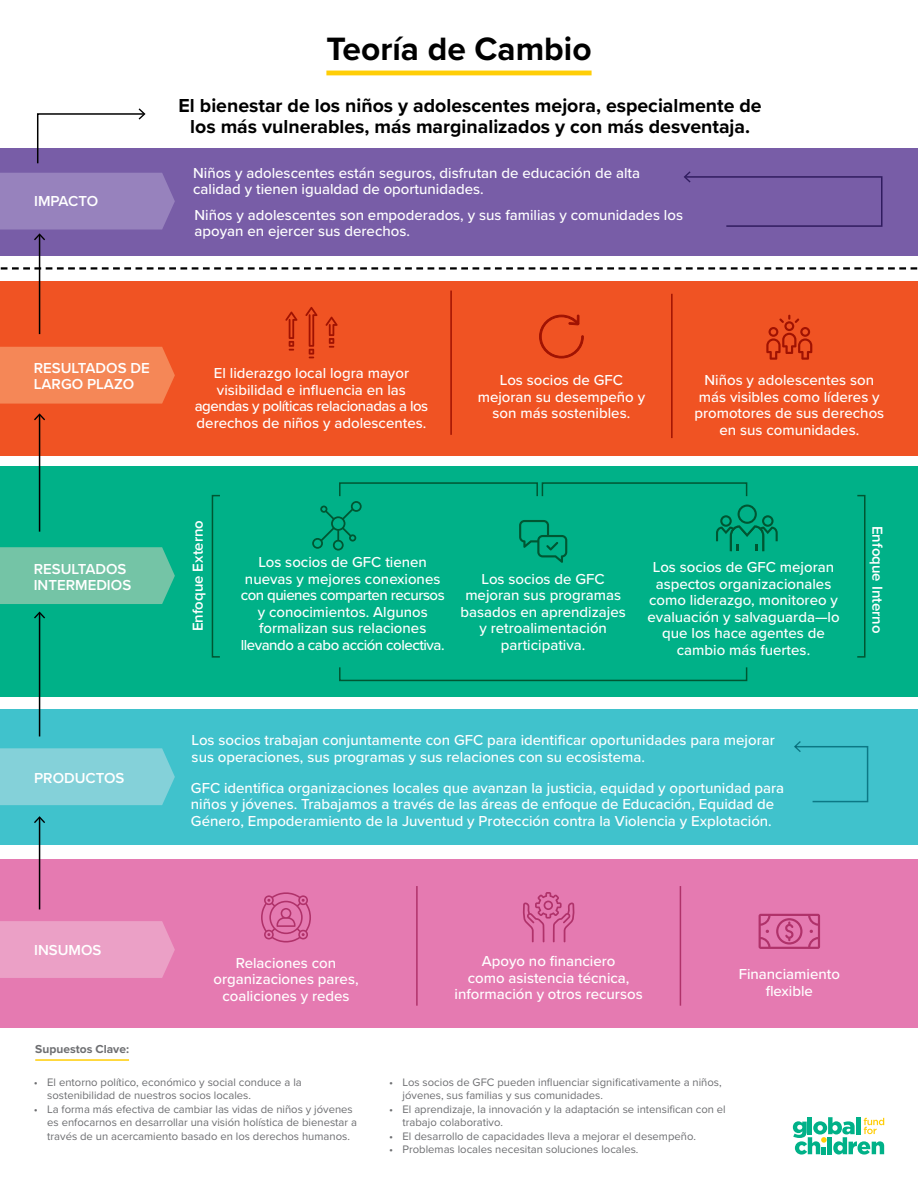
<style>
.page{position:relative;width:918px;height:1188px;background:#fff}
.page>*{position:absolute;margin:0;border:0;box-sizing:border-box;transform-origin:0 0}
.t1{font:700 33.45px "Proxima Nova";color:#000}
.t2{font:700 19.5px/21px "Proxima Nova";color:#000;text-align:center}
.t3{font:500 15px/16.5px "Proxima Nova";color:#fff;text-align:center}
.t4{font:600 15px/16.5px "Proxima Nova";color:#fff}
.t5{font:700 12px "Proxima Nova";color:#6d6e71}
.t6{font:11.25px/13.5px "Proxima Nova";color:#6d6e71}
</style>
<div class="page">
<div style="left:0;top:860px;width:918px;height:168px;background:#e57ab1"></div>
<div style="left:0;top:921px;width:175px;height:57px;background:#eba0c6"></div>
<svg style="left:261px;top:892px;width:50px;height:51px"></svg>
<svg style="left:759px;top:914px;width:61px;height:35px"></svg>
<hr style="left:416px;top:886px;width:2px;height:120px;background:#c56999">
<hr style="left:680px;top:886px;width:1px;height:120px;background:#c56999">
<div style="left:0;top:709px;width:918px;height:135px;background:#40c2cc"></div>
<div style="left:0;top:748px;width:175px;height:57px;background:#84d1d9"></div>
<div style="left:0;top:148px;width:918px;height:107px;background:#785da7"></div>
<svg style="left:684px;top:171px;width:199px;height:56px"></svg>
<div style="left:0;top:282px;width:918px;height:174px;background:#f05323"></div>
<div style="left:0;top:347px;width:175px;height:57px;background:#f58757"></div>
<hr style="left:450px;top:291px;width:2px;height:144px;background:#ab3a13">
<hr style="left:671px;top:294px;width:2px;height:144px;background:#ab3a13">
<svg style="left:766px;top:315px;width:46px;height:45px"></svg>
<div style="left:0;top:466px;width:918px;height:230px;background:#00b188"></div>
<div style="left:0;top:547px;width:175px;height:57px;background:#74c4a6"></div>
<div style="left:857px;top:495px;width:9px;height:163px;border:2px solid #007d5f"></div>
<div style="left:212px;top:495px;width:9px;height:163px;border:2px solid #007d5f"></div>
<svg style="left:519px;top:520px;width:48px;height:43px"></svg>
<div style="left:339px;top:482px;width:199px;height:15px;border:2px solid #007d5f"></div>
<div style="left:542px;top:482px;width:205px;height:15px;border:2px solid #007d5f"></div>
<div style="left:339px;top:667px;width:408px;height:14px;border:2px solid #007d5f"></div>
<hr style="left:326px;top:71px;width:266px;height:4px;background:#ffce07">
<hr style="left:35px;top:1059px;width:94px;height:2px;background:#ffce07">
<svg style="left:1px;top:267px;width:916px;height:3px"></svg>
<svg style="left:793px;top:1117px;width:91px;height:38px"></svg>
<svg style="left:285px;top:312px;width:12px;height:39px"></svg>
<svg style="left:305px;top:307px;width:12px;height:51px"></svg>
<svg style="left:325px;top:317px;width:13px;height:31px"></svg>
<svg style="left:312px;top:501px;width:50px;height:50px"></svg>
<svg style="left:523px;top:892px;width:51px;height:50px"></svg>
<svg style="left:539px;top:314px;width:45px;height:45px"></svg>
<hr style="left:39px;top:818px;width:1px;height:91px;background:#000">
<svg style="left:34px;top:816px;width:11px;height:7px"></svg>
<hr style="left:39px;top:613px;width:1px;height:123px;background:#000">
<svg style="left:34px;top:612px;width:11px;height:6px"></svg>
<hr style="left:39px;top:415px;width:1px;height:117px;background:#000">
<svg style="left:34px;top:413px;width:11px;height:7px"></svg>
<hr style="left:39px;top:235px;width:1px;height:99px;background:#000">
<svg style="left:0;top:173px;width:175px;height:67px"></svg>
<svg style="left:37px;top:108px;width:109px;height:56px"></svg>
<svg style="left:716px;top:505px;width:62px;height:46px"></svg>
<svg style="left:794px;top:741px;width:75px;height:62px"></svg>
<h1 class="t1" style="left:326px;top:24px;width:267px">Teoría de Cambio</h1>
<p class="t4" style="left:34px;top:192px;width:65px">IMPACTO</p>
<h2 class="t2" style="left:179px;top:95px;width:585px">El bienestar de los niños y adolescentes mejora, especialmente de los más vulnerables, más marginalizados y con más desventaja.</h2>
<p class="t3" style="left:193px;top:164px;width:448px;text-align:left">Niños y adolescentes están seguros, disfrutan de educación de alta calidad y tienen igualdad de oportunidades.</p>
<p class="t3" style="left:194px;top:206px;width:490px;text-align:left">Niños y adolescentes son empoderados, y sus familias y comunidades los apoyan en ejercer sus derechos.</p>
<p class="t4" style="left:34px;top:359px;width:117px">RESULTADOS DE<br>LARGO PLAZO</p>
<p class="t4" style="left:34px;top:560px;width:99px">RESULTADOS<br>INTERMEDIOS</p>
<p class="t4" style="left:34px;top:769px;width:92px">PRODUCTOS</p>
<p class="t3" style="left:195px;top:364px;width:235px">El liderazgo local logra mayor visibilidad e influencia en las agendas y políticas relacionadas a los derechos de niños y adolescentes.</p>
<p class="t3" style="left:478px;top:372px;width:169px">Los socios de GFC mejoran su desempeño y son más sostenibles.</p>
<p class="t3" style="left:694px;top:372px;width:191px">Niños y adolescentes son más visibles como líderes y promotores de sus derechos en sus comunidades.</p>
<p class="t4" style="left:189px;top:631px;width:113px;rotate:-90deg">Enfoque Externo</p>
<p class="t4" style="left:886px;top:526px;width:109px;rotate:90deg">Enfoque Interno</p>
<p class="t3" style="left:241px;top:554px;width:206px">Los socios de GFC tienen nuevas y mejores conexiones con quienes comparten recursos y conocimientos. Algunos formalizan sus relaciones llevando a cabo acción colectiva.</p>
<p class="t3" style="left:461px;top:570px;width:167px">Los socios de GFC mejoran sus programas basados en aprendizajes y retroalimentación participativa.</p>
<p class="t3" style="left:648px;top:558px;width:194px">Los socios de GFC mejoran aspectos organizacionales como liderazgo, monitoreo y evaluación y salvaguarda—lo que los hace agentes de cambio más fuertes.</p>
<p class="t3" style="left:192px;top:732px;width:585px;text-align:left">Los socios trabajan conjuntamente con GFC para identificar oportunidades para mejorar sus operaciones, sus programas y sus relaciones con su ecosistema.</p>
<p class="t3" style="left:191px;top:779px;width:595px;text-align:left">GFC identifica organizaciones locales que avanzan la justicia, equidad y oportunidad para niños y jóvenes. Trabajamos a través de las áreas de enfoque de Educación, Equidad de<br>Género, Empoderamiento de la Juventud y Protección contra la Violencia y Explotación.</p>
<p class="t4" style="left:34px;top:942px;width:69px">INSUMOS</p>
<p class="t5" style="left:35px;top:1040px;width:95px">Supuestos Clave:</p>
<p class="t3" style="left:455px;top:952px;width:190px">Apoyo no financiero<br>como asistencia técnica, información y otros recursos</p>
<p class="t3" style="left:213px;top:954px;width:147px">Relaciones con organizaciones pares, coaliciones y redes</p>
<p class="t3" style="left:739px;top:965px;width:103px">Financiamiento flexible</p>
<p class="t6" style="left:47px;top:1075px;width:256px;text-indent:-14px">• El entorno político, económico y social conduce a la sostenibilidad de nuestros socios locales.</p>
<p class="t6" style="left:47px;top:1102px;width:311px;text-indent:-14px">• La forma más efectiva de cambiar las vidas de niños y jóvenes es enfocarnos en desarrollar una visión holística de bienestar a través de un acercamiento basado en los derechos humanos.</p>
<p class="t6" style="left:403px;top:1075px;width:321px;text-indent:-14px">• Los socios de GFC pueden influenciar significativamente a niños, jóvenes, sus familias y sus comunidades.</p>
<p class="t6" style="left:403px;top:1102px;width:325px;text-indent:-14px">• El aprendizaje, la innovación y la adaptación se intensifican con el trabajo colaborativo.</p>
<p class="t6" style="left:389px;top:1129px;width:308px">• El desarrollo de capacidades lleva a mejorar el desempeño.</p>
<p class="t6" style="left:389px;top:1142px;width:251px">• Problemas locales necesitan soluciones locales.</p>
</div>
